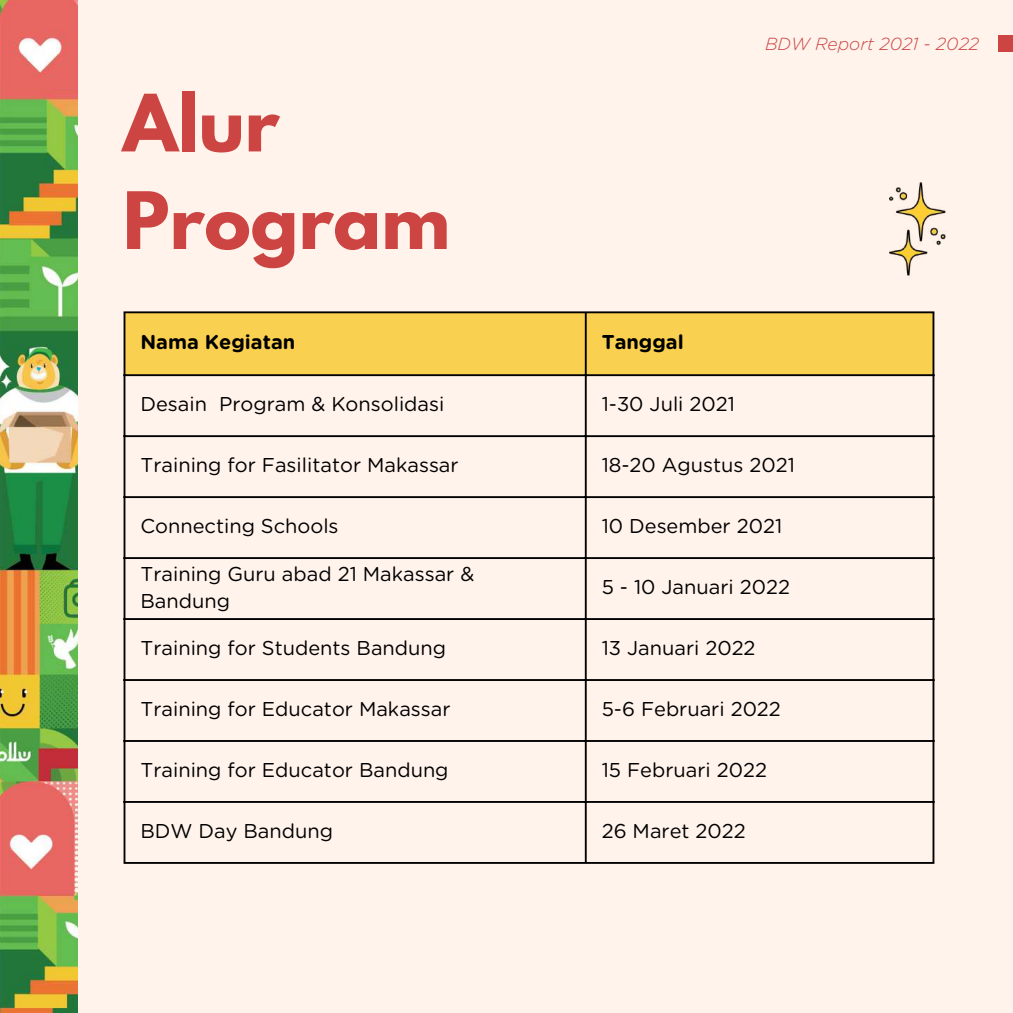
<style>
.page{position:relative;width:1013px;height:1013px;background:#fff}
.page>*{position:absolute;margin:0;border:0;box-sizing:border-box;transform-origin:0 0}
.t1{font:700 70px/97.5px "League Spartan";color:#cc4542}
.t2{font:20px/27.2px "Gotham Rounded";color:#000}
.t3{font:700 20px "Gotham Rounded";color:#000}
.t4{font:italic 300 17.5px "Gotham Rounded";color:#cc4542}
</style>
<div class="page">
<div style="left:0;top:0;width:1012px;height:1012px;background:#fff3ec"></div>
<img style="left:0;top:0;width:78px;height:1012px">
<img style="left:889px;top:182px;width:57px;height:94px">
<div style="left:125px;top:313px;width:807px;height:61px;background:#fad050"></div>
<hr style="left:124px;top:313px;width:1px;height:549px;background:#000">
<hr style="left:585px;top:313px;width:1px;height:549px;background:#000">
<hr style="left:932px;top:313px;width:2px;height:549px;background:#000">
<hr style="left:124px;top:311px;width:810px;height:2px;background:#000">
<hr style="left:124px;top:374px;width:810px;height:2px;background:#000">
<hr style="left:124px;top:435px;width:810px;height:2px;background:#000">
<hr style="left:124px;top:496px;width:810px;height:2px;background:#000">
<hr style="left:124px;top:557px;width:810px;height:2px;background:#000">
<hr style="left:124px;top:618px;width:810px;height:2px;background:#000">
<hr style="left:124px;top:679px;width:810px;height:2px;background:#000">
<hr style="left:124px;top:740px;width:810px;height:2px;background:#000">
<hr style="left:124px;top:801px;width:810px;height:1px;background:#000">
<hr style="left:124px;top:862px;width:810px;height:1px;background:#000">
<div style="left:998px;top:35px;width:14px;height:17px;background:#cc4542"></div>
<h1 class="t1" style="left:123px;top:83px;width:329px">Alur<br>Program</h1>
<p class="t3" style="left:140px;top:333px;width:156px">Nama Kegiatan</p>
<p class="t3" style="left:601px;top:333px;width:84px">Tanggal</p>
<p class="t2" style="left:140px;top:391px;width:305px">Desain Program &amp; Konsolidasi</p>
<p class="t2" style="left:601px;top:391px;width:135px">1-30 Juli 2021</p>
<p class="t4" style="left:765px;top:36px;width:216px">BDW Report 2021 - 2022</p>
<p class="t2" style="left:140px;top:452px;width:320px">Training for Fasilitator Makassar</p>
<p class="t2" style="left:601px;top:452px;width:195px">18-20 Agustus 2021</p>
<p class="t2" style="left:140px;top:513px;width:200px">Connecting Schools</p>
<p class="t2" style="left:601px;top:513px;width:182px">10 Desember 2021</p>
<p class="t2" style="left:140px;top:561px;width:335px">Training Guru abad 21 Makassar &amp;<br>Bandung</p>
<p class="t2" style="left:601px;top:574px;width:190px">5 - 10 Januari 2022</p>
<p class="t2" style="left:140px;top:635px;width:307px">Training for Students Bandung</p>
<p class="t2" style="left:601px;top:635px;width:155px">13 Januari 2022</p>
<p class="t2" style="left:140px;top:696px;width:311px">Training for Educator Makassar</p>
<p class="t2" style="left:601px;top:696px;width:181px">5-6 Februari 2022</p>
<p class="t2" style="left:140px;top:757px;width:310px">Training for Educator Bandung</p>
<p class="t2" style="left:601px;top:757px;width:167px">15 Februari 2022</p>
<p class="t2" style="left:140px;top:818px;width:194px">BDW Day Bandung</p>
<p class="t2" style="left:601px;top:818px;width:146px">26 Maret 2022</p>
</div>
